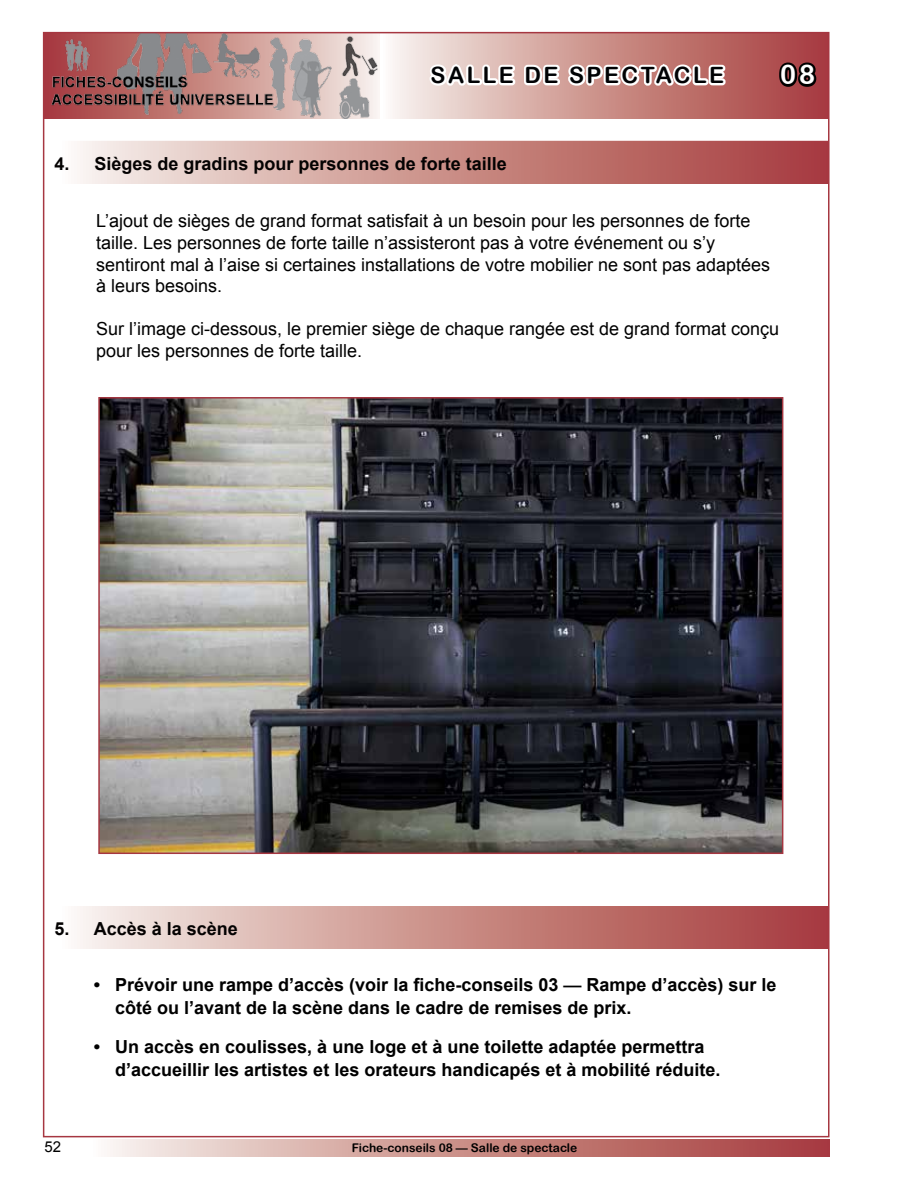
<style>
.page{position:relative;width:918px;height:1188px;background:#fff}
.page>*{position:absolute;margin:0;border:0;box-sizing:border-box;transform-origin:0 0}
.t1{font:27px "Arial Rounded MT Bold";color:#fff}
.t2{font:22.5px "Arial Rounded MT Bold";letter-spacing:.11em;color:#000204}
.t3{font:18px/21.6px "Arial";color:#000}
.t4{font:700 18px/22.5px "Arial";color:#000}
.t5{font:700 18px "Arial";color:#040202}
.t6{font:15px "Arial";color:#000}
.t7{font:12px "Arial Rounded MT Bold";color:#000}
.s1{font-family:"Arial Rounded MT Bold";font-weight:400}
</style>
<div class="page">
<img style="left:46px;top:35px;width:334px;height:83px">
<svg style="left:392px;top:35px;width:435px;height:84px;background:#cb918d"></svg>
<div style="left:89px;top:1140px;width:741px;height:17px;background:linear-gradient(to right,#f7f2ea,#a33534)"></div>
<svg style="left:777px;top:59px;width:43px;height:31px"></svg>
<svg style="left:426px;top:61px;width:304px;height:29px"></svg>
<div style="left:59px;top:141px;width:770px;height:42px;background:linear-gradient(to right,#f7f1ea,#a33534)"></div>
<div style="left:58px;top:141px;width:771px;height:42px;border:1px solid #fff"></div>
<div style="left:59px;top:907px;width:770px;height:41px;background:linear-gradient(to right,#f7f1ea,#a33534)"></div>
<div style="left:58px;top:906px;width:771px;height:43px;border:1px solid #fff"></div>
<img style="left:101px;top:400px;width:679px;height:451px">
<div style="left:98px;top:397px;width:685px;height:457px;border:2px solid #a63741"></div>
<p class="t2" style="left:431px;top:62px;width:295px">SALLE DE SPECTACLE</p>
<h1 class="t1" style="left:780px;top:59px;width:37px">08</h1>
<p class="t5" style="left:55px;top:151px;width:454px">4. Sièges de gradins pour personnes de forte taille</p>
<p class="t3" style="left:96px;top:210px;width:676px">L’ajout de sièges de grand format satisfait à un besoin pour les personnes de forte taille. Les personnes de forte taille n’assisteront pas à votre événement ou s’y sentiront mal à l’aise si certaines installations de votre mobilier ne sont pas adaptées à leurs besoins.</p>
<p class="t3" style="left:96px;top:318px;width:685px">Sur l’image ci-dessous, le premier siège de chaque rangée est de grand format conçu pour les personnes de forte taille.</p>
<p class="t5" style="left:55px;top:917px;width:185px">5. Accès à la scène</p>
<p class="t4" style="left:115px;top:974px;width:663px;text-indent:-21px">• Prévoir une rampe d’accès (voir la fiche-conseils 03 <span class="s1">—</span> Rampe d’accès) sur le côté ou l’avant de la scène dans le cadre de remises de prix.</p>
<p class="t4" style="left:115px;top:1036px;width:607px;text-indent:-21px">• Un accès en coulisses, à une loge et à une toilette adaptée permettra d’accueillir les artistes et les orateurs handicapés et à mobilité réduite.</p>
<p class="t6" style="left:45px;top:1137px;width:18px">52</p>
<p class="t7" style="left:352px;top:1140px;width:227px">Fiche-conseils 08 — Salle de spectacle</p>
</div>
